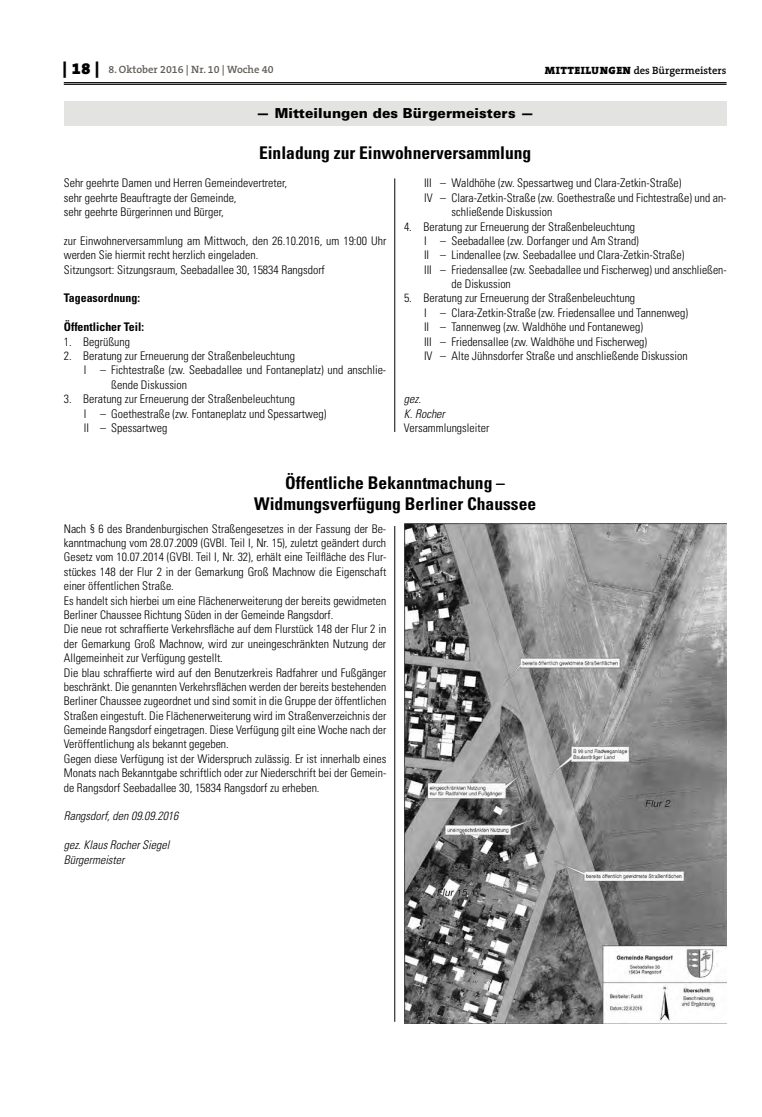
<style>
.page{position:relative;width:762px;height:1117px;background:#fff}
.page>*{position:absolute;margin:0;border:0;box-sizing:border-box;transform-origin:0 0}
.t1{font:700 condensed 17.5px/20px "Univers";color:#000;text-align:center}
.t2{font:900 13.75px "Univers";letter-spacing:.005em;color:#000}
.t3{font:300 condensed 11.88px/14.4px "Univers";color:#000}
.t4{font:italic 300 condensed 11.88px/14.4px "Univers";color:#000}
.t5{font:700 condensed 11.88px "Univers";color:#000}
.t6{font:600 10.62px "The Serif B W6";color:#615c58}
.t7{font:600 10.62px "The Serif B W6";color:#000}
.s1{font-family:"The Serif B W9";font-weight:900;font-size:16.25px;color:#000}
.s2{font-family:"The Serif B W9";font-weight:900}
</style>
<div class="page">
<hr style="left:64px;top:82px;width:662px;height:1px;background:#000">
<hr style="left:64px;top:84px;width:662px;height:1px;background:#000">
<div style="left:64px;top:101px;width:662px;height:25px;background:#e3e3e2"></div>
<img style="left:404px;top:523px;width:322px;height:500px">
<hr style="left:394px;top:178px;width:1px;height:254px;background:#000">
<hr style="left:394px;top:526px;width:1px;height:495px;background:#000">
<p class="t6" style="left:63px;top:63px;width:212px"><span class="s1">| 18 |</span> 8. Oktober 2016 | Nr. 10 | Woche 40</p>
<p class="t7" style="left:545px;top:63px;width:183px"><span class="s2">MITTEILUNGEN</span> des Bürgermeisters</p>
<p class="t2" style="left:256px;top:104px;width:279px">— Mitteilungen des Bürgermeisters —</p>
<h1 class="t1" style="left:259px;top:142px;width:274px">Einladung zur Einwohnerversammlung</h1>
<p class="t3" style="left:64px;top:176px;width:225px">Sehr geehrte Damen und Herren Gemeindevertreter, sehr geehrte Beauftragte der Gemeinde,<br>sehr geehrte Bürgerinnen und Bürger,</p>
<p class="t3" style="left:64px;top:233px;width:324px">zur Einwohnerversammlung am Mittwoch, den 26.10.2016, um 19:00 Uhr werden Sie hiermit recht herzlich eingeladen.<br>Sitzungsort: Sitzungsraum, Seebadallee 30, 15834 Rangsdorf</p>
<p class="t5" style="left:64px;top:291px;width:78px">Tageasordnung:</p>
<p class="t5" style="left:64px;top:319px;width:82px">Öffentlicher Teil:</p>
<p class="t3" style="left:64px;top:334px;width:68px">1. Begrüßung</p>
<p class="t3" style="left:64px;top:348px;width:233px">2. Beratung zur Erneuerung der Straßenbeleuchtung</p>
<p class="t3" style="left:84px;top:363px;width:304px">I – Fichtestraße (zw. Seebadallee und Fontaneplatz) und anschlie-</p>
<p class="t3" style="left:111px;top:377px;width:77px">ßende Diskussion</p>
<p class="t3" style="left:84px;top:392px;width:244px;text-indent:-20px">3. Beratung zur Erneuerung der Straßenbeleuchtung<br>I – Goethestraße (zw. Fontaneplatz und Spessartweg)<br>II – Spessartweg</p>
<p class="t3" style="left:424px;top:176px;width:259px">III – Waldhöhe (zw. Spessartweg und Clara-Zetkin-Straße)</p>
<p class="t3" style="left:424px;top:190px;width:304px">IV – Clara-Zetkin-Straße (zw. Goethestraße und Fichtestraße) und an-</p>
<p class="t3" style="left:451px;top:205px;width:102px">schließende Diskussion</p>
<p class="t3" style="left:404px;top:219px;width:233px">4. Beratung zur Erneuerung der Straßenbeleuchtung</p>
<p class="t3" style="left:424px;top:233px;width:216px">I – Seebadallee (zw. Dorfanger und Am Strand)</p>
<p class="t3" style="left:424px;top:248px;width:262px">II – Lindenallee (zw. Seebadallee und Clara-Zetkin-Straße)</p>
<p class="t3" style="left:424px;top:262px;width:304px">III – Friedensallee (zw. Seebadallee und Fischerweg) und anschließen-</p>
<p class="t3" style="left:451px;top:276px;width:61px">de Diskussion</p>
<p class="t3" style="left:424px;top:291px;width:266px;text-indent:-20px">5. Beratung zur Erneuerung der Straßenbeleuchtung<br>I – Clara-Zetkin-Straße (zw. Friedensallee und Tannenweg)<br>II – Tannenweg (zw. Waldhöhe und Fontaneweg)<br>III – Friedensallee (zw. Waldhöhe und Fischerweg)<br>IV – Alte Jühnsdorfer Straße und anschließende Diskussion</p>
<p class="t4" style="left:404px;top:392px;width:42px">gez.<br>K. Rocher</p>
<p class="t3" style="left:404px;top:420px;width:87px">Versammlungsleiter</p>
<h1 class="t1" style="left:254px;top:473px;width:283px">Öffentliche Bekanntmachung –<br>Widmungsverfügung Berliner Chaussee</h1>
<p class="t3" style="left:64px;top:521px;width:324px">Nach § 6 des Brandenburgischen Straßengesetzes in der Fassung der Be&shy;kanntmachung vom 28.07.2009 (GVBI. Teil I, Nr. 15), zuletzt geändert durch Gesetz vom 10.07.2014 (GVBI. Teil I, Nr. 32), erhält eine Teilfläche des Flur&shy;stückes 148 der Flur 2 in der Gemarkung Groß Machnow die Eigenschaft einer öffentlichen Straße.<br>Es handelt sich hierbei um eine Flächenerweiterung der bereits gewidmeten Berliner Chaussee Richtung Süden in der Gemeinde Rangsdorf.<br>Die neue rot schraffierte Verkehrsfläche auf dem Flurstück 148 der Flur 2 in der Gemarkung Groß Machnow, wird zur uneingeschränkten Nutzung der Allgemeinheit zur Verfügung gestellt.<br>Die blau schraffierte wird auf den Benutzerkreis Radfahrer und Fußgänger beschränkt. Die genannten Verkehrsflächen werden der bereits bestehenden Berliner Chaussee zugeordnet und sind somit in die Gruppe der öffentlichen Straßen eingestuft. Die Flächenerweiterung wird im Straßenverzeichnis der Gemeinde Rangsdorf eingetragen. Diese Verfügung gilt eine Woche nach der Veröffentlichung als bekannt gegeben.<br>Gegen diese Verfügung ist der Widerspruch zulässig. Er ist innerhalb eines Monats nach Bekanntgabe schriftlich oder zur Niederschrift bei der Gemein&shy;de Rangsdorf Seebadallee 30, 15834 Rangsdorf zu erheben.</p>
<p class="t4" style="left:64px;top:808px;width:116px">Rangsdorf, den 09.09.2016</p>
<p class="t4" style="left:64px;top:837px;width:107px">gez. Klaus Rocher Siegel<br>Bürgermeister</p>
</div>
